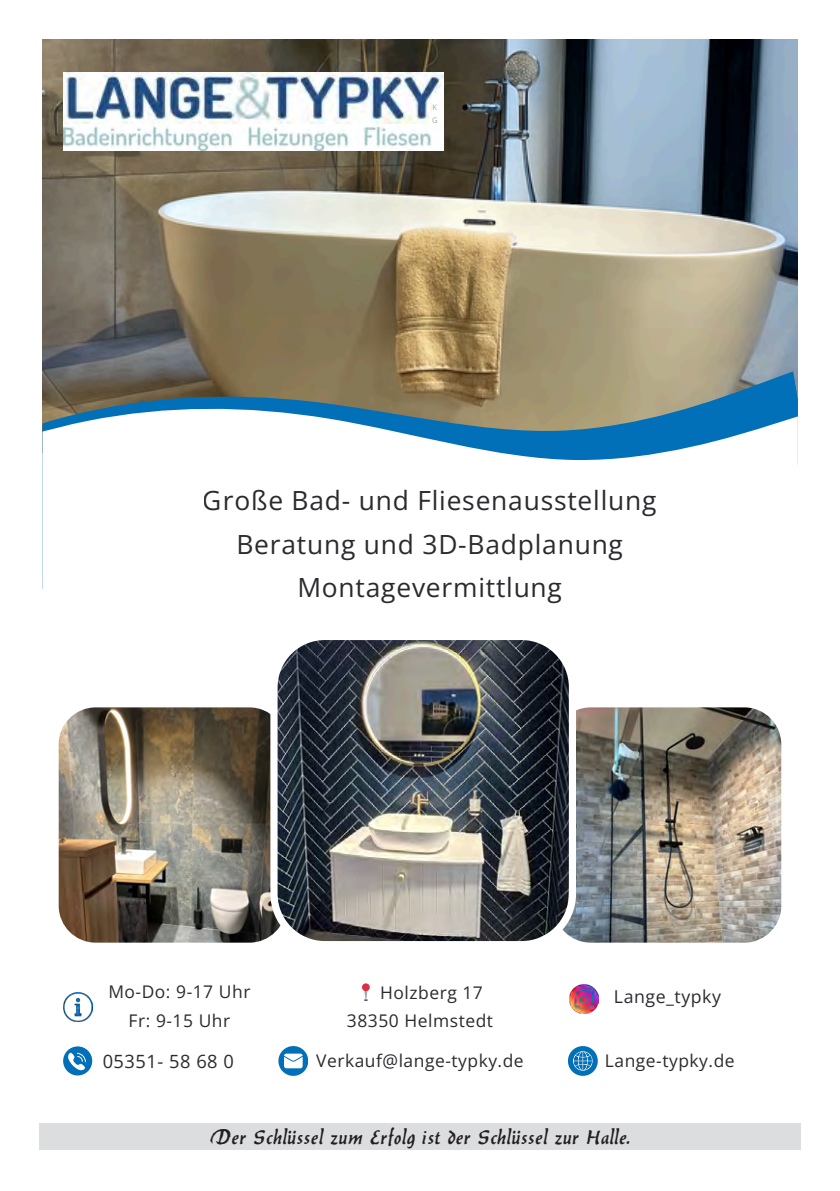
<style>
.page{position:relative;width:840px;height:1191px;background:#fff}
.page>*{position:absolute;margin:0;border:0;box-sizing:border-box;transform-origin:0 0}
.t1{font:26.4px/43.4px "Open Sans";letter-spacing:.03em;color:#2a2b2f;text-align:center}
.t2{font:22px "Balthazar";color:#231f20}
.t3{font:18.2px "Open Sans";letter-spacing:.03em;color:#2a2b2f}
.t4{font:17.8px "Open Sans";letter-spacing:.03em;color:#2a2b2f}
.t5{font:17.4px/28.6px "Open Sans";letter-spacing:.03em;color:#2a2b2f}
.t6{font:7.6px/12px "Open Sans";color:#a6a6a6}
</style>
<div class="page">
<div style="left:40px;top:1123px;width:759px;height:26px;background:#dcdddf"></div>
<img style="left:42px;top:40px;width:755px;height:331px">
<img style="left:63px;top:124px;width:380px;height:26px">
<img style="left:63px;top:72px;width:380px;height:52px">
<svg style="left:42px;top:371px;width:755px;height:34px;background:#7b7b68"></svg>
<svg style="left:42px;top:405px;width:755px;height:184px"></svg>
<img style="left:575px;top:707px;width:207px;height:236px">
<img style="left:58px;top:707px;width:212px;height:236px">
<img style="left:270px;top:640px;width:305px;height:302px">
<svg style="left:568px;top:1046px;width:29px;height:29px"></svg>
<svg style="left:278px;top:1046px;width:30px;height:29px"></svg>
<svg style="left:63px;top:1046px;width:29px;height:29px"></svg>
<img style="left:63px;top:992px;width:30px;height:29px">
<img style="left:569px;top:984px;width:28px;height:29px">
<p class="t6" style="left:432px;top:102px;width:7px">K<br>G</p>
<h1 class="t1" style="left:203px;top:478px;width:454px">Große Bad- und Fliesenausstellung<br>Beratung und 3D-Badplanung<br>Montagevermittlung</h1>
<p class="t5" style="left:108px;top:977px;width:143px">Mo-Do: 9-17 Uhr</p>
<p class="t4" style="left:613px;top:984px;width:108px">Lange_typky</p>
<p class="t5" style="left:129px;top:1005px;width:103px">Fr: 9-15 Uhr</p>
<p class="t5" style="left:347px;top:977px;width:147px;text-indent:33px">Holzberg 17<br>38350 Helmstedt</p>
<p class="t3" style="left:102px;top:1049px;width:133px">05351- 58 68 0</p>
<p class="t5" style="left:316px;top:1045px;width:209px">Verkauf@lange-typky.de</p>
<p class="t5" style="left:604px;top:1045px;width:131px">Lange-typky.de</p>
<p class="t2" style="left:209px;top:1127px;width:421px">Der Schlüssel zum Erfolg ist der Schlüssel zur Halle.</p>
</div>
